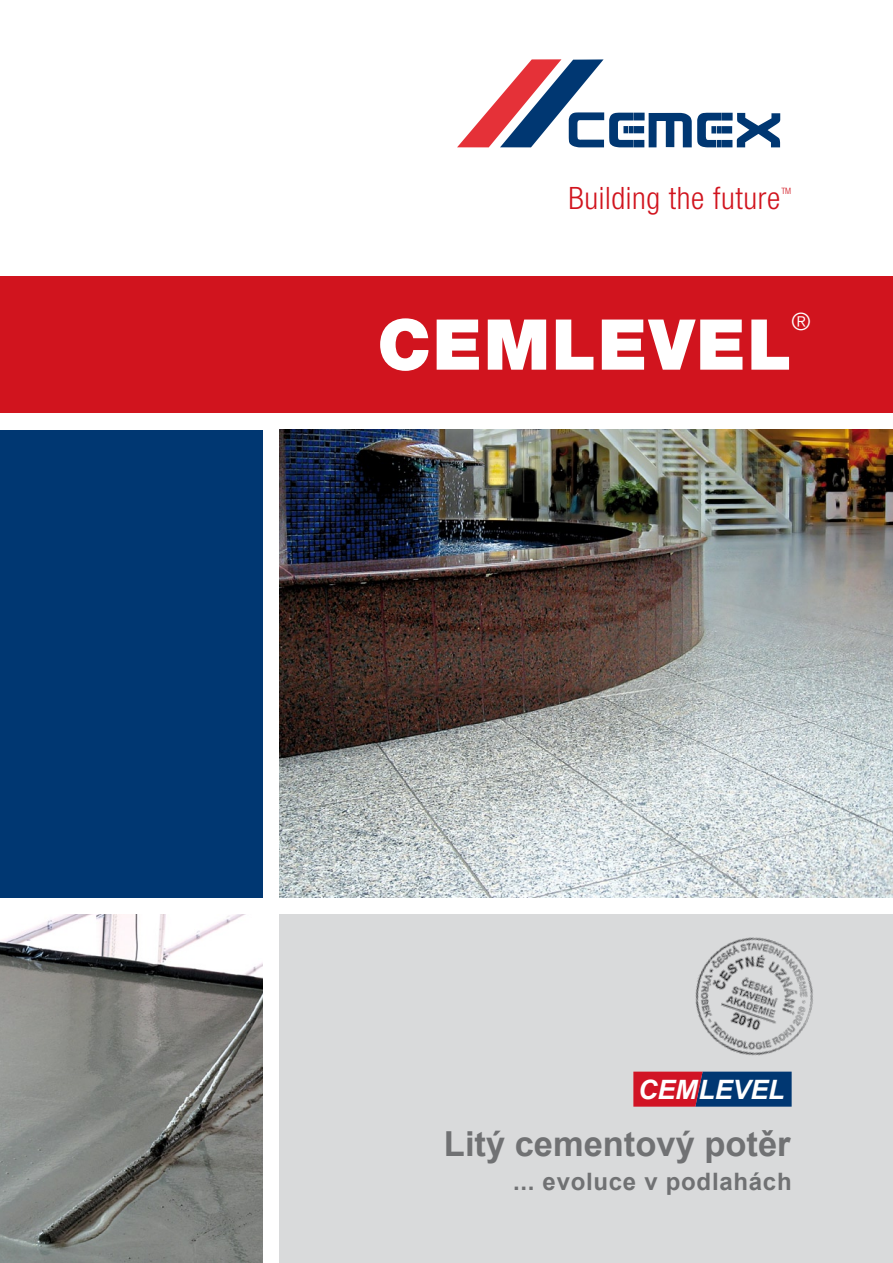
<style>
.page{position:relative;width:893px;height:1263px;background:#fff}
.page>*{position:absolute;margin:0;border:0;box-sizing:border-box;transform-origin:0 0}
.t1{font:900 70.2px "Helvetica Neue LT Std";letter-spacing:.025em;color:#fff}
.t2{font:700 34.5px "Arial";color:#707173}
.t3{font:300 condensed 30.9px "Helvetica Neue LT Std";letter-spacing:.02em;color:#d1141e}
.t4{font:italic 700 26.7px "Arial";color:#fff}
.t5{font:700 24px "Arial";letter-spacing:.03em;color:#707173}
.t6{font:300 24px "Helvetica Neue LT Std";color:#fff}
.t7{font:300 condensed 8.7px "Helvetica Neue LT Std";color:#d1141e}
</style>
<div class="page">
<div style="left:0;top:277px;width:893px;height:136px;background:#d1141e"></div>
<div style="left:0;top:430px;width:262px;height:467px;background:#003772"></div>
<div style="left:279px;top:914px;width:614px;height:349px;background:#d9dadb"></div>
<svg style="left:457px;top:59px;width:323px;height:88px"></svg>
<svg style="left:633px;top:1071px;width:159px;height:36px;background:#5a2e56"></svg>
<img style="left:279px;top:429px;width:614px;height:469px">
<img style="left:0;top:914px;width:262px;height:349px">
<img style="left:695px;top:937px;width:118px;height:119px">
<p class="t3" style="left:568px;top:180px;width:213px">Building the future</p>
<p class="t7" style="left:781px;top:186px;width:11px">TM</p>
<h1 class="t1" style="left:378px;top:303px;width:415px">CEMLEVEL</h1>
<p class="t6" style="left:792px;top:307px;width:21px">®</p>
<p class="t4" style="left:638px;top:1072px;width:148px">CEMLEVEL</p>
<h2 class="t2" style="left:444px;top:1121px;width:348px">Litý cementový potěr</h2>
<p class="t5" style="left:513px;top:1166px;width:280px">... evoluce v podlahách</p>
</div>
